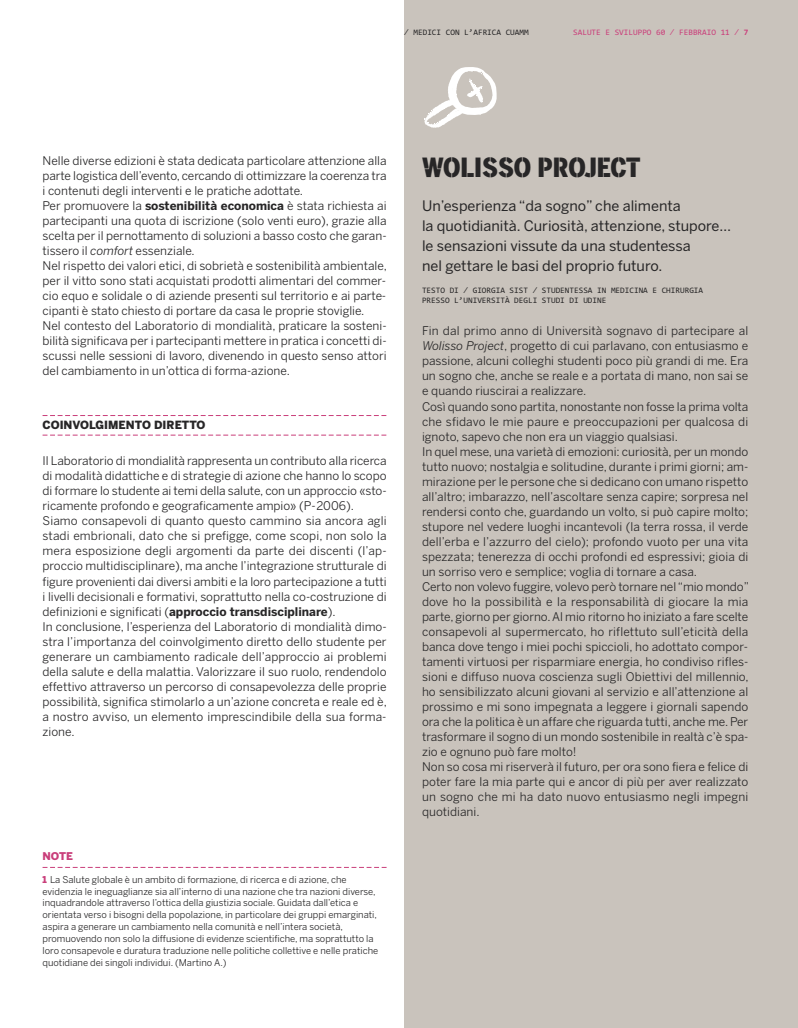
<style>
.page{position:relative;width:798px;height:1028px;background:#fff}
.page>*{position:absolute;margin:0;border:0;box-sizing:border-box;transform-origin:0 0}
.t1{font:26.25px "cuammstencil stencil";letter-spacing:-.005em;color:#272627}
.t2{font:14.38px/20px "Benton Sans";color:#272627}
.t3{font:11.88px/15px "Benton Sans";color:#272627}
.t4{font:900 11.25px "Benton Sans";color:#272627}
.t5{font:900 10.62px "Benton Sans";color:#c93e7a}
.t6{font:9.38px/11.9px "Benton Sans";color:#272627}
.t7{font:8.38px/9.4px "Consolas";color:#272627}
.t8{font:8.38px "Consolas";color:#c93e7a}
.s1{font-weight:700}
.s2{font-style:italic}
.s3{font-weight:900;color:#c93e7a}
</style>
<div class="page">
<div style="left:404px;top:0;width:393px;height:1028px;background:#c9c3bc"></div>
<svg style="left:43px;top:415px;width:343px;height:1px"></svg>
<svg style="left:43px;top:435px;width:343px;height:1px"></svg>
<svg style="left:424px;top:67px;width:72px;height:61px"></svg>
<svg style="left:43px;top:867px;width:343px;height:1px"></svg>
<p class="t7" style="left:404px;top:28px;width:126px">⁄ MEDICI CON L’AFRICA CUAMM</p>
<p class="t8" style="left:573px;top:28px;width:176px">SALUTE E SVILUPPO 60 ⁄ FEBBRAIO 11 ⁄ <span class="s1">7</span></p>
<p class="t3" style="left:43px;top:154px;width:346px">Nelle diverse edizioni è stata dedicata particolare attenzione alla parte logistica dell’evento, cercando di ottimizzare la coerenza tra i contenuti degli interventi e le pratiche adottate.<br>Per promuovere la <span class="s1">sostenibilità economica</span> è stata richiesta ai partecipanti una quota di iscrizione (solo venti euro), grazie alla scelta per il pernottamento di soluzioni a basso costo che garan&shy;tissero il <span class="s2">comfort</span> essenziale.<br>Nel rispetto dei valori etici, di sobrietà e sostenibilità ambientale, per il vitto sono stati acquistati prodotti alimentari del commer&shy;cio equo e solidale o di aziende presenti sul territorio e ai parte&shy;cipanti è stato chiesto di portare da casa le proprie stoviglie.<br>Nel contesto del Laboratorio di mondialità, praticare la sosteni&shy;bilità significava per i partecipanti mettere in pratica i concetti di&shy;scussi nelle sessioni di lavoro, divenendo in questo senso attori del cambiamento in un’ottica di forma-azione.</p>
<p class="t4" style="left:43px;top:419px;width:164px">COINVOLGIMENTO DIRETTO</p>
<p class="t3" style="left:43px;top:454px;width:346px">Il Laboratorio di mondialità rappresenta un contributo alla ricerca di modalità didattiche e di strategie di azione che hanno lo scopo di formare lo studente ai temi della salute, con un approccio «sto&shy;ricamente profondo e geograficamente ampio» (P-2006).<br>Siamo consapevoli di quanto questo cammino sia ancora agli stadi embrionali, dato che si prefigge, come scopi, non solo la mera esposizione degli argomenti da parte dei discenti (l’ap&shy;proccio multidisciplinare), ma anche l’integrazione strutturale di figure provenienti dai diversi ambiti e la loro partecipazione a tutti i livelli decisionali e formativi, soprattutto nella co-costruzione di definizioni e significati (<span class="s1">approccio transdisciplinare</span>).<br>In conclusione, l’esperienza del Laboratorio di mondialità dimo&shy;stra l’importanza del coinvolgimento diretto dello studente per generare un cambiamento radicale dell’approccio ai problemi della salute e della malattia. Valorizzare il suo ruolo, rendendolo effettivo attraverso un percorso di consapevolezza delle proprie possibilità, significa stimolarlo a un’azione concreta e reale ed è, a nostro avviso, un elemento imprescindibile della sua forma&shy;zione.</p>
<p class="t5" style="left:43px;top:850px;width:32px">NOTE</p>
<p class="t6" style="left:43px;top:873px;width:337px"><span class="s3">1</span> La Salute globale è un ambito di formazione, di ricerca e di azione, che evidenzia le ineguaglianze sia all’interno di una nazione che tra nazioni diverse, inquadrandole attraverso l’ottica della giustizia sociale. Guidata dall’etica e orientata verso i bisogni della popolazione, in particolare dei gruppi emarginati, aspira a generare un cambiamento nella comunità e nell’intera società, promuovendo non solo la diffusione di evidenze scientifiche, ma soprattutto la loro consapevole e duratura traduzione nelle politiche collettive e nelle pratiche quotidiane dei singoli individui. (Martino A.)</p>
<h1 class="t1" style="left:422px;top:152px;width:220px">WOLISSO PROJECT</h1>
<p class="t2" style="left:422px;top:195px;width:310px">Un’esperienza “da sogno” che alimenta<br>la quotidianità. Curiosità, attenzione, stupore… le sensazioni vissute da una studentessa<br>nel gettare le basi del proprio futuro.</p>
<p class="t7" style="left:422px;top:286px;width:282px">TESTO DI ⁄ GIORGIA SIST ⁄ STUDENTESSA IN MEDICINA E CHIRURGIA<br>PRESSO L’UNIVERSITÀ DEGLI STUDI DI UDINE</p>
<p class="t3" style="left:422px;top:324px;width:328px">Fin dal primo anno di Università sognavo di partecipare al <span class="s2">Wolisso Project</span>, progetto di cui parlavano, con entusiasmo e passione, alcuni colleghi studenti poco più grandi di me. Era un sogno che, anche se reale e a portata di mano, non sai se e quando riuscirai a realizzare.<br>Così quando sono partita, nonostante non fosse la prima volta che sfidavo le mie paure e preoccupazioni per qualcosa di ignoto, sapevo che non era un viaggio qualsiasi.<br>In quel mese, una varietà di emozioni: curiosità, per un mondo tutto nuovo; nostalgia e solitudine, durante i primi giorni; am&shy;mirazione per le persone che si dedicano con umano rispetto all’altro; imbarazzo, nell’ascoltare senza capire; sorpresa nel rendersi conto che, guardando un volto, si può capire molto; stupore nel vedere luoghi incantevoli (la terra rossa, il verde dell’erba e l’azzurro del cielo); profondo vuoto per una vita spezzata; tenerezza di occhi profondi ed espressivi; gioia di un sorriso vero e semplice; voglia di tornare a casa.<br>Certo non volevo fuggire, volevo però tornare nel “mio mondo” dove ho la possibilità e la responsabilità di giocare la mia parte, giorno per giorno.Al mio ritorno ho iniziato a fare scelte consapevoli al supermercato, ho riflettuto sull’eticità della banca dove tengo i miei pochi spiccioli, ho adottato compor&shy;tamenti virtuosi per risparmiare energia, ho condiviso rifles&shy;sioni e diffuso nuova coscienza sugli Obiettivi del millennio, ho sensibilizzato alcuni giovani al servizio e all’attenzione al prossimo e mi sono impegnata a leggere i giornali sapendo ora che la politica è un affare che riguarda tutti, anche me. Per trasformare il sogno di un mondo sostenibile in realtà c’è spa&shy;zio e ognuno può fare molto!<br>Non so cosa mi riserverà il futuro, per ora sono fiera e felice di poter fare la mia parte qui e ancor di più per aver realizzato un sogno che mi ha dato nuovo entusiasmo negli impegni quotidiani.</p>
</div>
